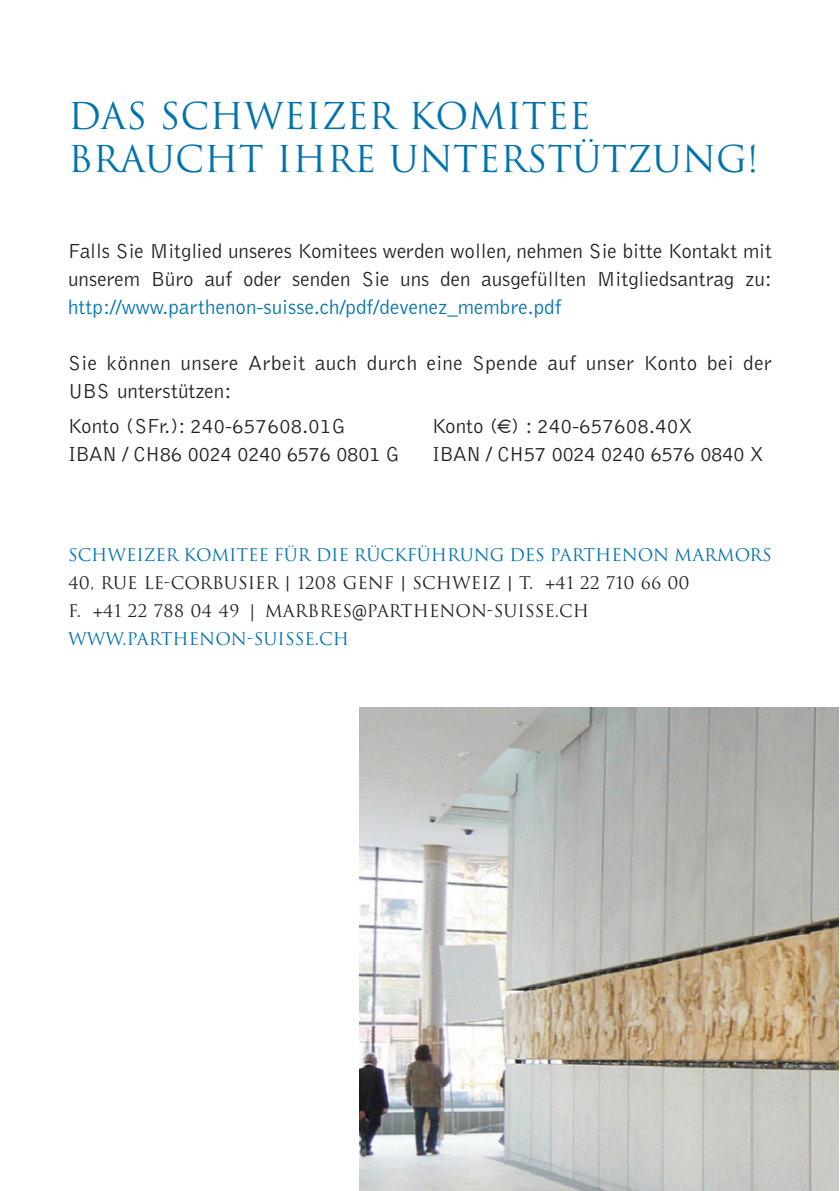
<style>
.page{position:relative;width:840px;height:1191px;background:#fff}
.page>*{position:absolute;margin:0;border:0;box-sizing:border-box;transform-origin:0 0}
.t1{font:36px/43.2px "Trajan";color:#0073ae}
.t2{font:300 21px/28px "Bell Gothic";color:#231f20}
.t3{font:300 21px/28px "Bell Gothic";letter-spacing:-.035em;color:#231f20}
.t4{font:300 21px/28px "Bell Gothic";letter-spacing:.02em;color:#231f20}
.t5{font:300 21px "Bell Gothic";color:#0073ae}
.t6{font:17px/28px "Trajan";color:#231f20}
.s1{color:#0073ae}
.s2{font-family:"Lucida Grande"}
.s3{font-family:"Bell Gothic";font-weight:300}
</style>
<div class="page">
<img style="left:360px;top:707px;width:478px;height:484px">
<h1 class="t1" style="left:68px;top:95px;width:691px">DAS SCHWEIZER KOMITEE<br>BRAUCHT IHRE UNTERSTÜTZUNG!</h1>
<p class="t2" style="left:68px;top:238px;width:705px">Falls Sie Mitglied unseres Komitees werden wollen, nehmen Sie bitte Kontakt mit unserem Büro auf oder senden Sie uns den ausgefüllten Mitgliedsantrag zu:</p>
<p class="t5" style="left:68px;top:296px;width:495px">http://www.parthenon-suisse.ch/pdf/devenez_membre.pdf</p>
<p class="t4" style="left:68px;top:350px;width:705px">Sie können unsere Arbeit auch durch eine Spende auf unser Konto bei der<br>UBS unterstützen:</p>
<p class="t3" style="left:68px;top:412px;width:333px">Konto (SFr.): 240-657608.01G<br>IBAN / CH86 0024 0240 6576 0801 G</p>
<p class="t3" style="left:432px;top:412px;width:333px">Konto ( ) : 240-657608.40X<br>IBAN / CH57 0024 0240 6576 0840 X</p>
<p class="t6" style="left:68px;top:541px;width:704px"><span class="s1">SCHWEIZER KOMITEE FÜR DIE RÜCKFÜHRUNG DES PARTHENON MARMORS </span>40, RUE LE-CORBUSIER <span class="s2">|</span> 1208 GENF <span class="s2">|</span> SCHWEIZ <span class="s2">|</span> T. <span class="s3">+</span>41 22 710 66 00<br>F. <span class="s3">+</span>41 22 788 04 49 <span class="s3">|</span> MARBRES<span class="s2">@</span>PARTHENON-SUISSE.CH <span class="s1">WWW.PARTHENON-SUISSE.CH</span></p>
</div>
